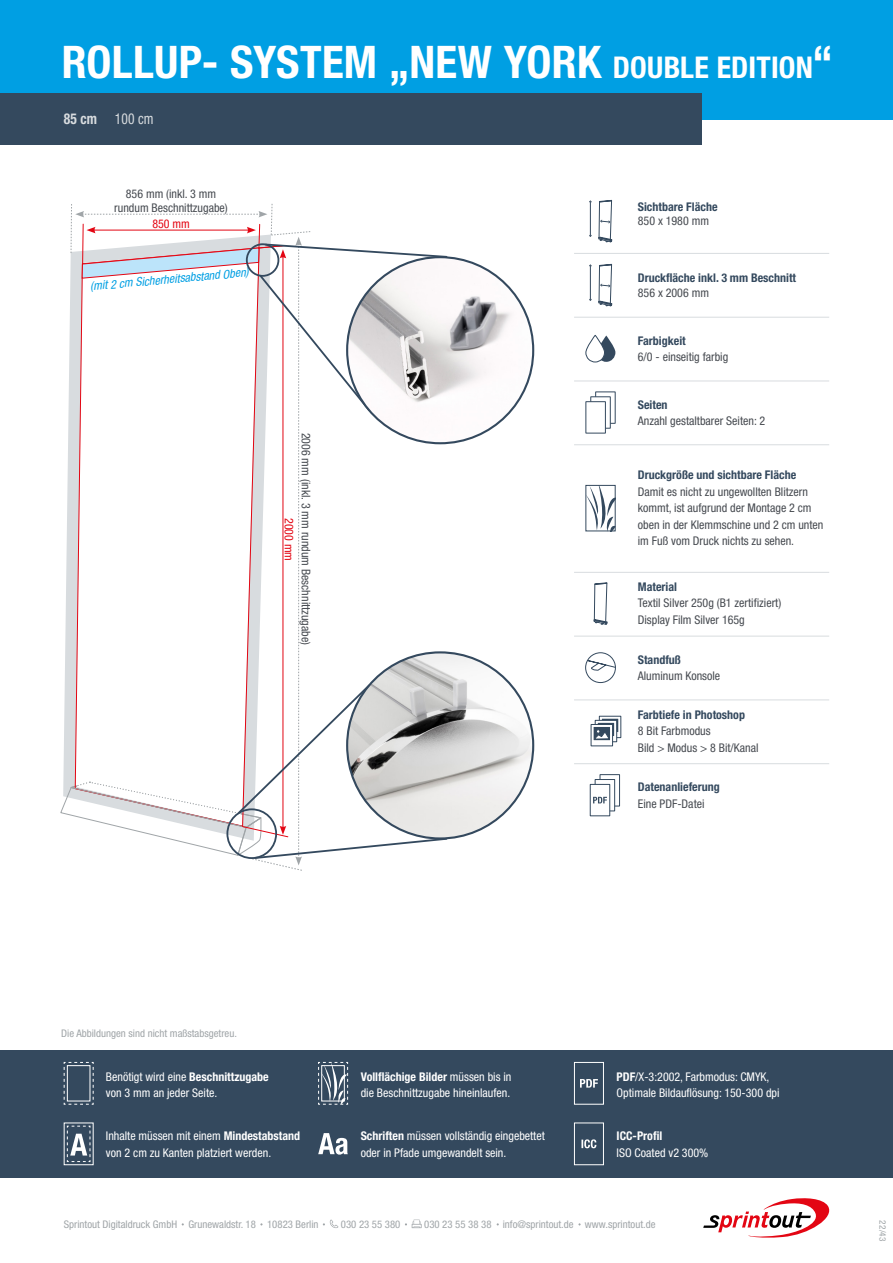
<style>
.page{position:relative;width:893px;height:1263px;background:#fff}
.page>*{position:absolute;margin:0;border:0;box-sizing:border-box;transform-origin:0 0}
.t1{font:700 condensed 45px "Helvetica Neue LT Std";letter-spacing:.005em;color:#fff}
.t2{font:condensed 15px "Helvetica Neue LT Std";color:#d8dcdf;scale:.9 1}
.t3{font:condensed 12px/16.5px "Helvetica Neue LT Std";color:#464a50}
.t4{font:condensed 12px/16.5px "Helvetica Neue LT Std";color:#fff}
.t5{font:700 condensed 12px "Helvetica Neue LT Std";color:#34495e}
.t6{font:italic condensed 12px "Helvetica Neue LT Std";color:#009fe3}
.t7{font:condensed 12px "Helvetica Neue LT Std";color:#e30613}
.t8{font:700 condensed 12px "Helvetica Neue LT Std";color:#fff}
.t9{font:condensed 10.5px "Helvetica Neue LT Std";color:#a0a5a8}
.t10{font:condensed 9px "Helvetica Neue LT Std";color:#a0a5a8}
.s1{font-family:"Helvetica Neue LT"}
.s2{font-size:30px}
.s3{font-weight:700}
</style>
<div class="page">
<div style="left:0;top:1050px;width:893px;height:128px;background:#34495e"></div>
<svg style="left:63px;top:1062px;width:31px;height:43px"></svg>
<div style="left:67px;top:1065px;width:23px;height:36px;border:1px solid #fff"></div>
<svg style="left:67px;top:1125px;width:24px;height:37px"></svg>
<svg style="left:318px;top:1062px;width:30px;height:43px"></svg>
<svg style="left:318px;top:1133px;width:30px;height:21px"></svg>
<div style="left:0;top:0;width:893px;height:119px;background:#009fe3"></div>
<div style="left:574px;top:1062px;width:30px;height:42px;border:1px solid #fff"></div>
<svg style="left:580px;top:1079px;width:18px;height:8px"></svg>
<div style="left:574px;top:1122px;width:30px;height:43px;border:1px solid #fff"></div>
<svg style="left:581px;top:1139px;width:15px;height:9px"></svg>
<div style="left:0;top:94px;width:702px;height:51px;background:#34495e"></div>
<svg style="left:703px;top:1198px;width:127px;height:40px"></svg>
<svg style="left:323px;top:1219px;width:15px;height:9px"></svg>
<svg style="left:405px;top:1219px;width:17px;height:9px"></svg>
<svg style="left:596px;top:392px;width:19px;height:31px"></svg>
<div style="left:595px;top:392px;width:20px;height:31px;border:1px solid #34495e"></div>
<div style="left:591px;top:397px;width:19px;height:31px;background:#fff"></div>
<div style="left:590px;top:397px;width:20px;height:31px;border:1px solid #34495e"></div>
<div style="left:586px;top:402px;width:19px;height:31px;background:#fff"></div>
<div style="left:586px;top:401px;width:20px;height:32px;border:1px solid #34495e"></div>
<svg style="left:585px;top:335px;width:31px;height:27px"></svg>
<svg style="left:588px;top:487px;width:25px;height:42px"></svg>
<div style="left:586px;top:485px;width:29px;height:46px;border:1px solid #34495e"></div>
<svg style="left:589px;top:200px;width:23px;height:43px"></svg>
<svg style="left:589px;top:264px;width:23px;height:43px"></svg>
<svg style="left:593px;top:582px;width:15px;height:43px"></svg>
<svg style="left:587px;top:660px;width:29px;height:11px"></svg>
<div style="left:585px;top:652px;width:31px;height:31px;border:1px solid #34495e;border-radius:50%"></div>
<svg style="left:600px;top:775px;width:19px;height:31px"></svg>
<div style="left:600px;top:774px;width:20px;height:32px;border:1px solid #34495e"></div>
<svg style="left:595px;top:779px;width:20px;height:32px"></svg>
<div style="left:595px;top:779px;width:20px;height:32px;border:1px solid #34495e"></div>
<div style="left:590px;top:784px;width:20px;height:32px;background:#fff"></div>
<div style="left:590px;top:784px;width:20px;height:32px;border:1px solid #34495e"></div>
<svg style="left:593px;top:797px;width:14px;height:6px"></svg>
<div style="left:599px;top:716px;width:22px;height:22px;border:1px solid #34495e"></div>
<div style="left:601px;top:718px;width:18px;height:15px;border:1px solid #fff"></div>
<div style="left:595px;top:720px;width:22px;height:22px;background:#f7f7f8"></div>
<div style="left:595px;top:720px;width:22px;height:22px;border:1px solid #34495e"></div>
<div style="left:591px;top:724px;width:22px;height:22px;background:#fff"></div>
<div style="left:591px;top:724px;width:22px;height:22px;border:1px solid #34495e"></div>
<div style="left:593px;top:726px;width:18px;height:15px;border:1px solid #fff"></div>
<svg style="left:594px;top:721px;width:24px;height:18px"></svg>
<hr style="left:574px;top:253px;width:255px;height:1px;background:#d8dcdf">
<hr style="left:574px;top:317px;width:255px;height:1px;background:#d8dcdf">
<hr style="left:574px;top:381px;width:255px;height:1px;background:#d8dcdf">
<hr style="left:574px;top:572px;width:255px;height:1px;background:#d8dcdf">
<hr style="left:574px;top:636px;width:255px;height:1px;background:#d8dcdf">
<hr style="left:574px;top:699px;width:255px;height:1px;background:#d8dcdf">
<hr style="left:574px;top:763px;width:255px;height:1px;background:#d8dcdf">
<hr style="left:574px;top:444px;width:255px;height:1px;background:#d8dcdf">
<img style="left:347px;top:257px;width:186px;height:186px;border-radius:93px">
<img style="left:347px;top:652px;width:186px;height:186px;border-radius:92px">
<svg style="left:60px;top:204px;width:388px;height:667px"></svg>
<h1 class="t1" style="left:62px;top:35px;width:773px">ROLLUP- SYSTEM <span class="s1">„</span>NEW YORK <span class="s2">DOUBLE EDITION</span><span class="s1">“</span></h1>
<p class="t2" style="left:64px;top:110px;width:101px"><span class="s3">85 cm</span> 100 cm</p>
<p class="t3" style="left:114px;top:186px;width:115px;line-height:14.1px;text-align:center">856 mm (inkl. 3 mm rundum Beschnittzugabe)</p>
<p class="t7" style="left:152px;top:217px;width:39px">850 mm</p>
<p class="t6" style="left:90px;top:279px;width:160px;rotate:-5deg">(mit 2 cm Sicherheitsabstand Oben)</p>
<p class="t3" style="left:314px;top:433px;width:214px;rotate:90deg">2006 mm (inkl. 3 mm rundum Beschnittzugabe)</p>
<p class="t7" style="left:296px;top:518px;width:45px;rotate:90deg">2000 mm</p>
<p class="t9" style="left:61px;top:1027px;width:177px">Die Abbildungen sind nicht maßstabsgetreu.</p>
<p class="t5" style="left:638px;top:199px;width:81px">Sichtbare Fläche</p>
<p class="t3" style="left:638px;top:213px;width:73px">850 x 1980 mm</p>
<p class="t5" style="left:638px;top:271px;width:160px">Druckfläche inkl. 3 mm Beschnitt</p>
<p class="t3" style="left:638px;top:284px;width:73px">856 x 2006 mm</p>
<p class="t5" style="left:638px;top:333px;width:49px">Farbigkeit</p>
<p class="t3" style="left:638px;top:349px;width:92px">6/0 - einseitig farbig</p>
<p class="t5" style="left:638px;top:397px;width:31px">Seiten</p>
<p class="t3" style="left:638px;top:412px;width:129px">Anzahl gestaltbarer Seiten: 2</p>
<p class="t5" style="left:638px;top:468px;width:160px">Druckgröße und sichtbare Fläche</p>
<p class="t3" style="left:638px;top:483px;width:187px">Damit es nicht zu ungewollten Blitzern kommt, ist aufgrund der Montage 2 cm oben in der Klemmschine und 2 cm unten im Fuß vom Druck nichts zu sehen.</p>
<p class="t5" style="left:638px;top:579px;width:41px">Material</p>
<p class="t3" style="left:638px;top:595px;width:145px">Textil Silver 250g (B1 zertifiziert)<br>Display Film Silver 165g</p>
<p class="t5" style="left:638px;top:652px;width:45px">Standfuß</p>
<p class="t3" style="left:638px;top:668px;width:84px">Aluminum Konsole</p>
<p class="t5" style="left:638px;top:707px;width:109px">Farbtiefe in Photoshop</p>
<p class="t3" style="left:638px;top:723px;width:122px">8 Bit Farbmodus<br>Bild &gt; Modus &gt; 8 Bit/Kanal</p>
<p class="t5" style="left:638px;top:780px;width:83px">Datenanlieferung</p>
<p class="t3" style="left:638px;top:795px;width:68px">Eine PDF-Datei</p>
<p class="t4" style="left:106px;top:1068px;width:164px">Benötigt wird eine <span class="s3">Beschnittzugabe </span>von 3 mm an jeder Seite.</p>
<p class="t4" style="left:617px;top:1068px;width:164px"><span class="s3">PDF</span>/X-3:2002, Farbmodus: CMYK,<br>Optimale Bildauflösung: 150-300 dpi</p>
<p class="t4" style="left:361px;top:1127px;width:186px"><span class="s3">Schriften</span> müssen vollständig eingebettet oder in Pfade umgewandelt sein.</p>
<p class="t8" style="left:617px;top:1128px;width:47px">ICC-Profil</p>
<p class="t4" style="left:361px;top:1068px;width:152px"><span class="s3">Vollflächige Bilder</span> müssen bis in die Beschnittzugabe hineinlaufen.</p>
<p class="t4" style="left:106px;top:1127px;width:196px">Inhalte müssen mit einem <span class="s3">Mindestabstand </span>von 2 cm zu Kanten platziert werden.</p>
<p class="t4" style="left:617px;top:1144px;width:93px">ISO Coated v2 300%</p>
<p class="t9" style="left:64px;top:1218px;width:256px">Sprintout Digitaldruck GmbH Grunewaldstr. 18 10823 Berlin</p>
<p class="t9" style="left:341px;top:1218px;width:61px">030 23 55 380</p>
<p class="t9" style="left:424px;top:1218px;width:233px">030 23 55 38 38 info@sprintout.de www.sprintout.de</p>
<p class="t10" style="left:888px;top:1220px;width:23px;rotate:90deg">22/43</p>
</div>
